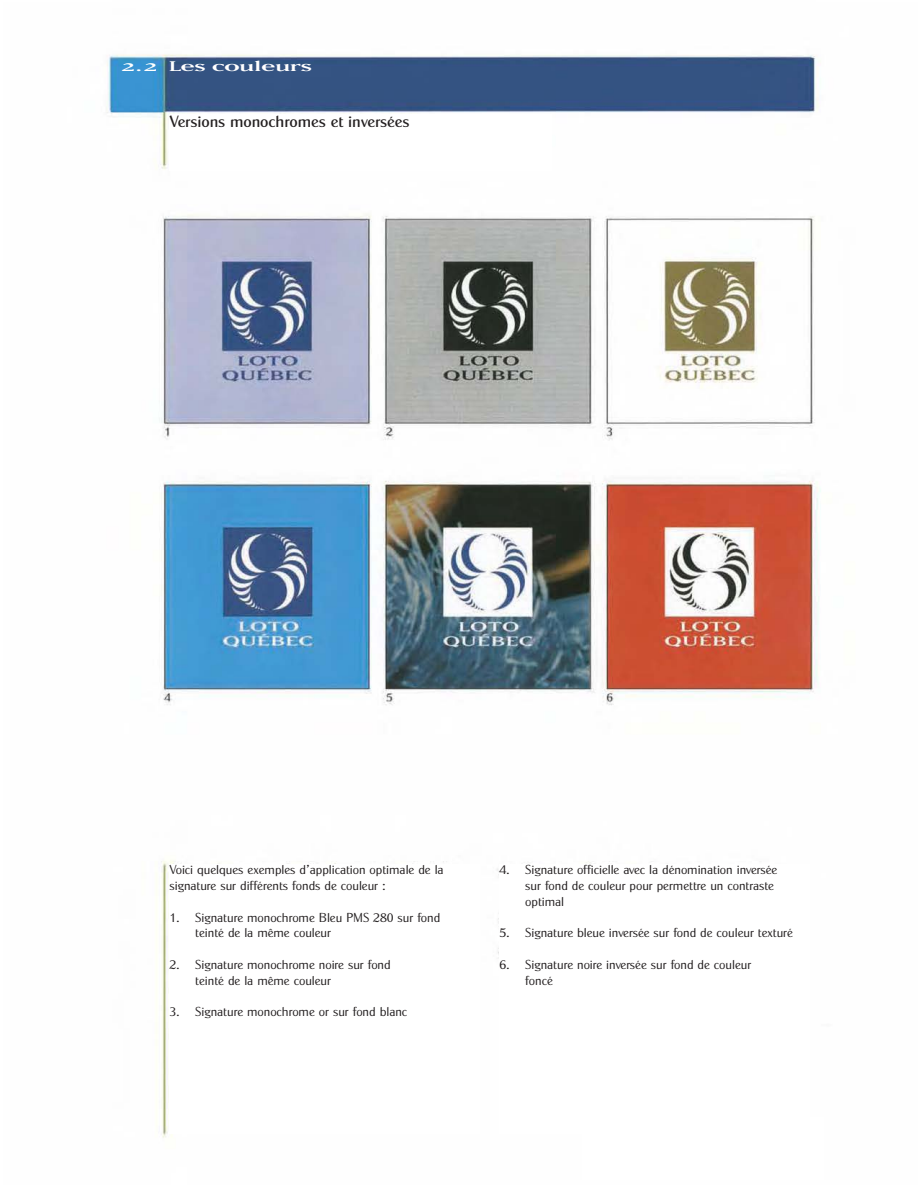
<style>
.page{position:relative;width:918px;height:1188px;background:#fff}
.page>*{position:absolute;margin:0;border:0;box-sizing:border-box;transform-origin:0 0}
.t1{font:16.5px "Cg Globe Gothic Dm";color:#231f20}
.t2{font:16.5px "Matrix Wide";letter-spacing:-.05em;color:#fff}
.t3{font:13.2px/15.8px "Cg Globe Gothic Lt";color:#231f20}
.s1{font-size:18px}
</style>
<div class="page">
<img style="left:106px;top:54px;width:715px;height:1084px">
<div style="left:582px;top:1118px;width:242px;height:62px;background:#fff"></div>
<div style="left:170px;top:864px;width:310px;height:270px;background:#fff"></div>
<div style="left:500px;top:864px;width:310px;height:270px;background:#fff"></div>
<div style="left:170px;top:114px;width:382px;height:57px;background:#fff"></div>
<p class="t2" style="left:122px;top:59px;width:192px"><span class="s1">2.2</span> Les couleurs</p>
<p class="t1" style="left:170px;top:115px;width:241px">Versions monochromes et inversées</p>
<p class="t3" style="left:170px;top:863px;width:276px">Voici quelques exemples d’application optimale de la signature sur différents fonds de couleur :</p>
<p class="t3" style="left:195px;top:911px;width:247px;text-indent:-26px">1. Signature monochrome Bleu PMS 280 sur fond teinté de la même couleur</p>
<p class="t3" style="left:195px;top:958px;width:197px;text-indent:-26px">2. Signature monochrome noire sur fond teinté de la même couleur</p>
<p class="t3" style="left:170px;top:1005px;width:239px">3. Signature monochrome or sur fond blanc</p>
<p class="t3" style="left:525px;top:863px;width:254px;text-indent:-26px">4. Signature officielle avec la dénomination inversée sur fond de couleur pour permettre un contraste optimal</p>
<p class="t3" style="left:500px;top:926px;width:295px">5. Signature bleue inversée sur fond de couleur texturé</p>
<p class="t3" style="left:525px;top:958px;width:227px;text-indent:-26px">6. Signature noire inversée sur fond de couleur foncé</p>
</div>
